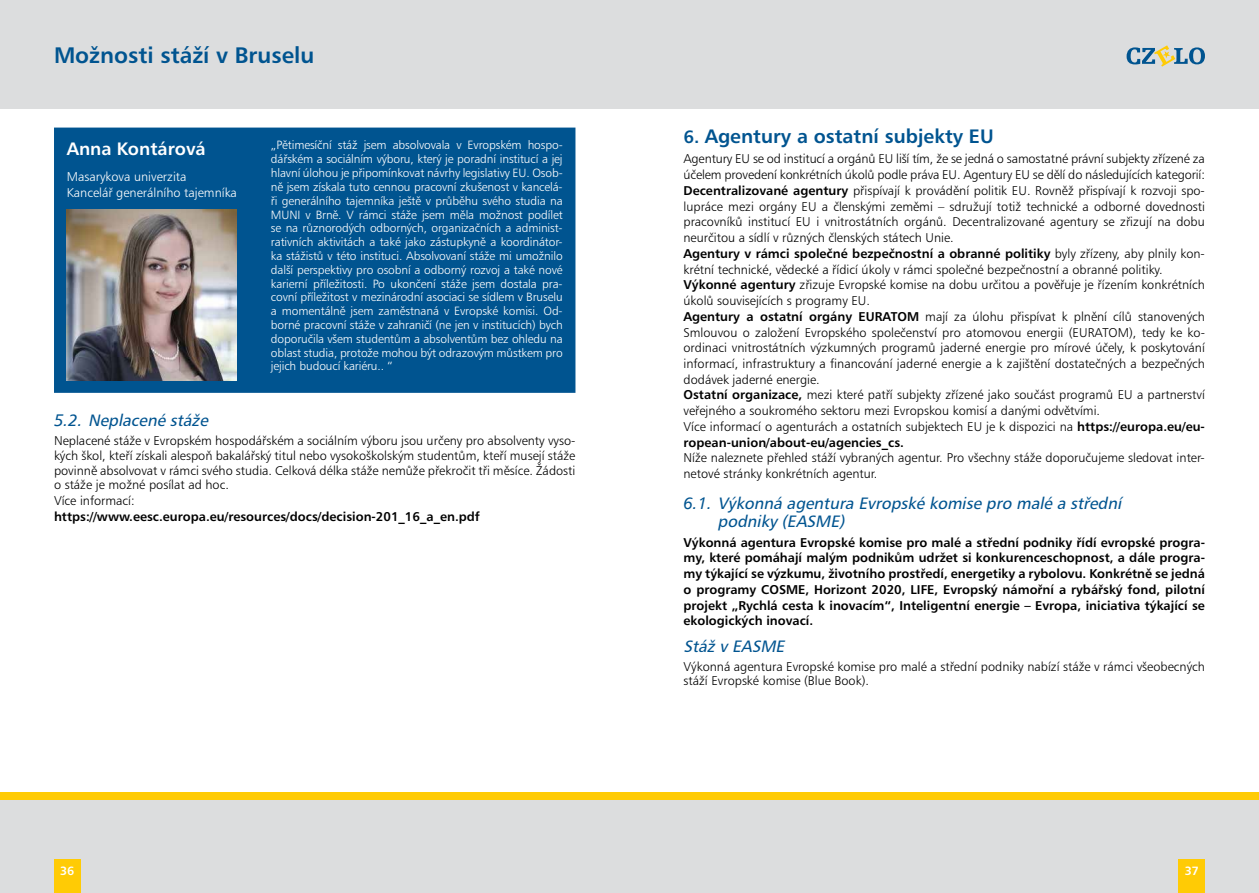
<style>
.page{position:relative;width:1259px;height:893px;background:#fff}
.page>*{position:absolute;margin:0;border:0;box-sizing:border-box;transform-origin:0 0}
.t1{font:22.5px "Humanist 777 AT Bold B";color:#005490}
.t2{font:19.5px "Humanist 777 AT Bold B";color:#005490}
.t3{font:18px "Humanist 777 AT Bold B";color:#fff}
.t4{font:italic 16.5px/17.9px "Humanist 777 AT Roman B";color:#005490}
.t5{font:12.75px/15.8px "Humanist 777 AT Light B";color:#000}
.t6{font:12.75px/15.8px "Humanist 777 AT Bold B";color:#000;text-align:justify}
.t7{font:12.75px/15.8px "Humanist 777 AT Light B";color:#fff}
.t8{font:12px/13.8px "Humanist 777 AT Light B";letter-spacing:-.01em;color:#fff;text-align:justify}
.t9{font:12px "Humanist 777 AT Bold B";color:#fff}
.s1{font-family:"Humanist 777 BT Italic B";font-style:normal}
.s2{font-size:18px}
.s3{font-family:"Humanist 777 AT Bold B"}
.s4{font-family:"Humanist 777 AT Light B"}
</style>
<div class="page">
<div style="left:0;top:799px;width:1259px;height:94px;background:#dcddde"></div>
<div style="left:0;top:793px;width:1259px;height:7px;background:#ffcb05"></div>
<div style="left:54px;top:859px;width:26px;height:34px;background:#ffcb05"></div>
<div style="left:1178px;top:859px;width:27px;height:34px;background:#ffcb05"></div>
<div style="left:54px;top:128px;width:521px;height:265px;background:#005490"></div>
<img style="left:67px;top:210px;width:170px;height:170px">
<div style="left:0;top:0;width:1259px;height:109px;background:#dcddde"></div>
<svg style="left:1126px;top:45px;width:79px;height:22px"></svg>
<h1 class="t1" style="left:54px;top:41px;width:262px">Možnosti stáží v Bruselu</h1>
<h3 class="t3" style="left:67px;top:137px;width:140px">Anna Kontárová</h3>
<p class="t7" style="left:67px;top:169px;width:172px">Masarykova univerzita<br>Kancelář generálního tajemníka</p>
<p class="t8" style="left:271px;top:138px;width:293px">„Pětimesíční stáž jsem absolvovala v Evropském hospo&shy;dářském a sociálním výboru, který je poradní institucí a jej hlavní úlohou je připomínkovat návrhy legislativy EU. Osob&shy;ně jsem získala tuto cennou pracovní zkušenost v kancelá&shy;ři generálního tajemníka ještě v průběhu svého studia na MUNI v Brně. V rámci stáže jsem měla možnost podílet se na různorodých odborných, organizačních a administ&shy;rativních aktivitách a také jako zástupkyně a koordinátor&shy;ka stážistů v této instituci. Absolvovaní stáže mi umožnilo další perspektivy pro osobní a odborný rozvoj a také nové karierní příležitosti. Po ukončení stáže jsem dostala pra&shy;covní příležitost v mezinárodní asociaci se sídlem v Bruselu a momentálně jsem zaměstnaná v Evropské komisi. Od&shy;borné pracovní stáže v zahraničí (ne jen v institucích) bych doporučila všem studentům a absolventům bez ohledu na oblast studia, protože mohou být odrazovým můstkem pro jejich budoucí kariéru.. “</p>
<p class="t4" style="left:54px;top:411px;width:159px"><span class="s1">5 . 2 .</span> Neplacené stáže</p>
<p class="t5" style="left:54px;top:433px;width:523px;line-height:15px">Neplacené stáže v Evropském hospodářském a sociálním výboru jsou určeny pro absolventy vyso&shy;kých škol, kteří získali alespoň bakalářský titul nebo vysokoškolským studentům, kteří musejí stáže povinně absolvovat v rámci svého studia. Celková délka stáže nemůže překročit tři měsíce. Žádosti o stáže je možné posílat ad hoc.<br>Více informací:</p>
<p class="t6" style="left:54px;top:508px;width:427px">https://www.eesc.europa.eu/resources/docs/decision-201_16_a_en.pdf</p>
<h2 class="t2" style="left:683px;top:124px;width:312px"><span class="s2">6.</span> Agentury a ostatní subjekty EU</h2>
<p class="t5" style="left:683px;top:151px;width:523px;text-align:justify">Agentury EU se od institucí a orgánů EU liší tím, že se jedná o samostatné právní subjekty zřízené za účelem provedení konkrétních úkolů podle práva EU. Agentury EU se dělí do následujících kategorií:<br><span class="s3">Decentralizované agentury</span> přispívají k provádění politik EU. Rovněž přispívají k rozvoji spo&shy;lupráce mezi orgány EU a členskými zeměmi – sdružují totiž technické a odborné dovednosti pracovníků institucí EU i vnitrostátních orgánů. Decentralizované agentury se zřizují na dobu neurčitou a sídlí v různých členských státech Unie.</p>
<p class="t6" style="left:683px;top:245px;width:523px">Agentury v rámci společné bezpečnostní a obranné politiky <span class="s4">byly zřízeny, aby plnily kon-</span></p>
<p class="t5" style="left:683px;top:261px;width:523px">krétní technické, vědecké a řídicí úkoly v rámci společné bezpečnostní a obranné politiky.<br><span class="s3">Výkonné agentury</span> zřizuje Evropské komise na dobu určitou a pověřuje je řízením konkrétních úkolů souvisejících s programy EU.<br><span class="s3">Agentury a ostatní orgány EURATOM</span> mají za úlohu přispívat k plnění cílů stanovených Smlouvou o založení Evropského společenství pro atomovou energii (EURATOM), tedy ke ko&shy;ordinaci vnitrostátních výzkumných programů jaderné energie pro mírové účely, k poskytování informací, infrastruktury a financování jaderné energie a k zajištění dostatečných a bezpečných dodávek jaderné energie.<br><span class="s3">Ostatní organizace,</span> mezi které patří subjekty zřízené jako součást programů EU a partnerství veřejného a soukromého sektoru mezi Evropskou komisí a danými odvětvími.<br>Více informací o agenturách a ostatních subjektech EU je k dispozici na <span class="s3">https://europa.eu/eu-</span></p>
<p class="t6" style="left:683px;top:434px;width:222px">ropean-union/about-eu/agencies_cs.</p>
<p class="t5" style="left:683px;top:450px;width:523px">Níže naleznete přehled stáží vybraných agentur. Pro všechny stáže doporučujeme sledovat inter&shy;netové stránky konkrétních agentur.</p>
<p class="t4" style="left:717px;top:494px;width:409px;text-indent:-34px"><span class="s1">6 . 1 .</span> Výkonná agentura Evropské komise pro malé a střední podniky (EASME)</p>
<p class="t6" style="left:683px;top:534px;width:523px">Výkonná agentura Evropské komise pro malé a střední podniky řídí evropské progra&shy;my, které pomáhají malým podnikům udržet si konkurenceschopnost, a dále progra&shy;my týkající se výzkumu, životního prostředí, energetiky a rybolovu. Konkrétně se jedná o programy COSME, Horizont 2020, LIFE, Evropský námořní a rybářský fond, pilotní projekt „Rychlá cesta k inovacím“, Inteligentní energie – Evropa, iniciativa týkající se ekologických inovací.</p>
<p class="t4" style="left:683px;top:637px;width:106px">Stáž v EASME</p>
<p class="t5" style="left:683px;top:659px;width:523px;line-height:14.7px">Výkonná agentura Evropské komise pro malé a střední podniky nabízí stáže v rámci všeobecných stáží Evropské komise (Blue Book).</p>
<p class="t9" style="left:60px;top:863px;width:16px">36</p>
<p class="t9" style="left:1184px;top:863px;width:16px">37</p>
</div>
